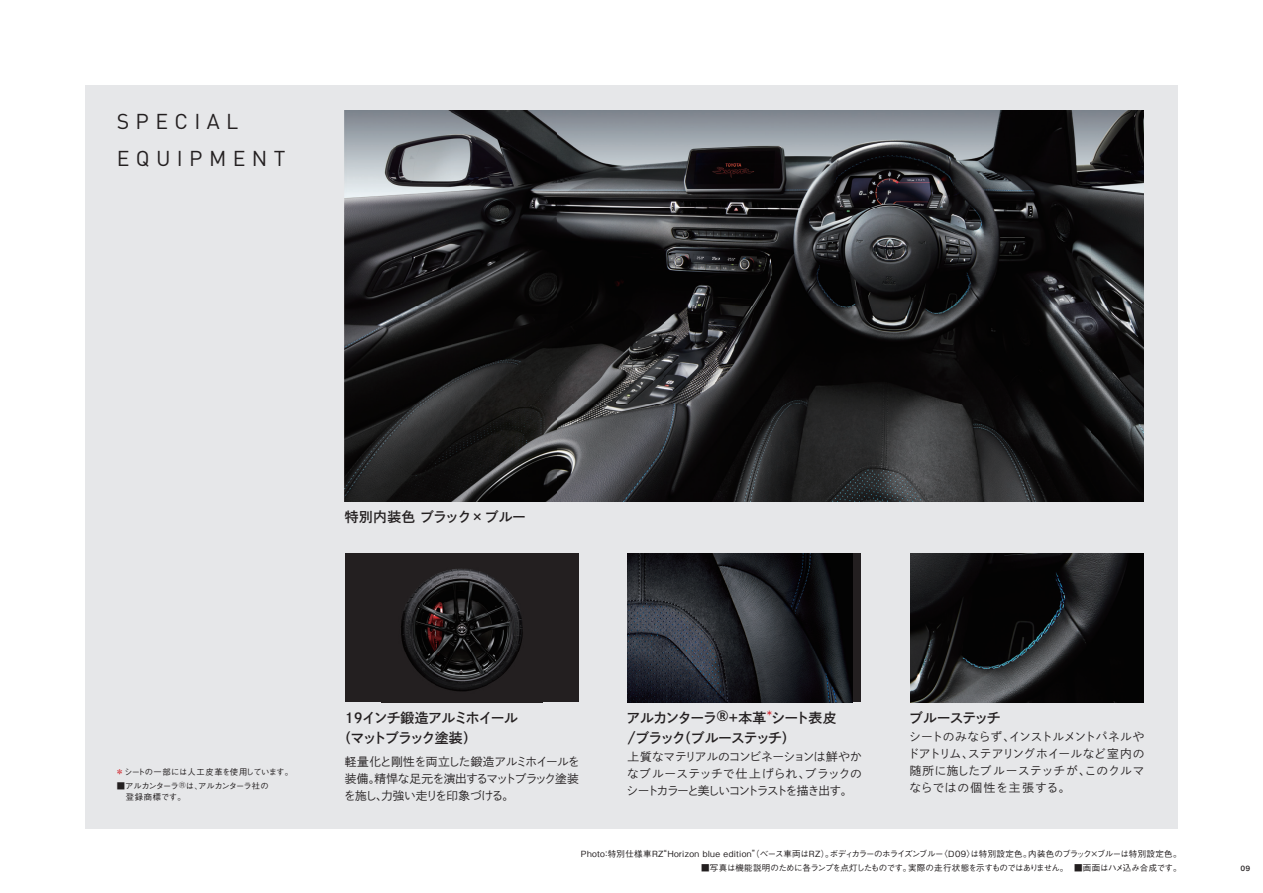
<style>
.page{position:relative;width:1263px;height:893px;background:#fff}
.page>*{position:absolute;margin:0;border:0;box-sizing:border-box;transform-origin:0 0}
.t1{font:21.3px/37.2px "DIN";letter-spacing:.3em;color:#231f20}
.t2{font:13.8px/20.2px "Shuei Go Kin Std B";letter-spacing:-.06em;color:#231f20}
.t3{font:13.8px "Shuei Go Kin Std B";letter-spacing:.01em;color:#231f20}
.t4{font:11.7px/17px "Shuei Go Kin Std L";letter-spacing:-.025em;color:#231f20;text-align:justify}
.t5{font:500 8.55px "Gothic BBB Pro";letter-spacing:.04em;color:#231f20}
.t6{font:500 8.55px "Gothic BBB Pro";letter-spacing:-.06em;color:#231f20}
.t7{font:500 8.25px/10.6px "Gothic BBB Pro";letter-spacing:-.055em;color:#231f20}
.t8{font:8.1px "Shuei Go Kin Std B";color:#d1232a}
.t9{font:500 7.5px "Helvetica Now Text";color:#231f20}
.s1{font-size:8.55px;color:#d1232a}
</style>
<div class="page">
<div style="left:85px;top:85px;width:1093px;height:744px;background:#e6e7e9"></div>
<img style="left:345px;top:111px;width:799px;height:391px">
<div style="left:627px;top:553px;width:234px;height:149px;background:#231f20"></div>
<img style="left:627px;top:554px;width:225px;height:148px">
<img style="left:910px;top:553px;width:234px;height:149px">
<div style="left:345px;top:553px;width:234px;height:149px;background:#231f20"></div>
<img style="left:401px;top:568px;width:122px;height:124px">
<h1 class="t1" style="left:117px;top:102px;width:170px">SPECIAL<br>EQUIPMENT</h1>
<p class="t3" style="left:345px;top:508px;width:183px">特別内装色 ブラック×ブルー</p>
<p class="t7" style="left:115px;top:765px;width:179px"><span class="s1">＊</span> シートの一部には人工皮革を使用しています。</p>
<p class="t7" style="left:117px;top:780px;width:154px">■アルカンターラ®は、アルカンターラ社の　登録商標です。</p>
<p class="t2" style="left:337px;top:707px;width:182px;text-indent:8px">19インチ鍛造アルミホイール（マットブラック塗装）</p>
<p class="t4" style="left:344px;top:752px;width:237px">軽量化と剛性を両立した鍛造アルミホイールを装備。精悍な足元を演出するマットブラック塗装を施し、力強い走りを印象づける。</p>
<p class="t2" style="left:627px;top:707px;width:211px">アルカンターラ®＋本革シート表皮</p>
<p class="t8" style="left:765px;top:707px;width:10px">＊</p>
<p class="t2" style="left:627px;top:727px;width:170px">/ブラック（ブルーステッチ）</p>
<p class="t4" style="left:627px;top:748px;width:237px">上質なマテリアルのコンビネーションは鮮やかなブルーステッチで仕上げられ、ブラックのシートカラーと美しいコントラストを描き出す。</p>
<p class="t2" style="left:909px;top:707px;width:93px">ブルーステッチ</p>
<p class="t4" style="left:908px;top:728px;width:238px">シートのみならず、インストルメントパネルやドアトリム、ステアリングホイールなど室内の随所に施したブルーステッチが、このクルマならではの個性を主張する。</p>
<p class="t5" style="left:581px;top:847px;width:602px">Photo：特別仕様車RZ“Horizon blue edition”（ベース車両はRZ）。ボディカラーのホライズンブルー〈D09〉は特別設定色。内装色のブラック×ブルーは特別設定色。</p>
<p class="t6" style="left:701px;top:861px;width:482px">■写真は機能説明のために各ランプを点灯したものです。実際の走行状態を示すものではありません。　■画面はハメ込み合成です。</p>
<p class="t9" style="left:1240px;top:862px;width:11px">09</p>
</div>
